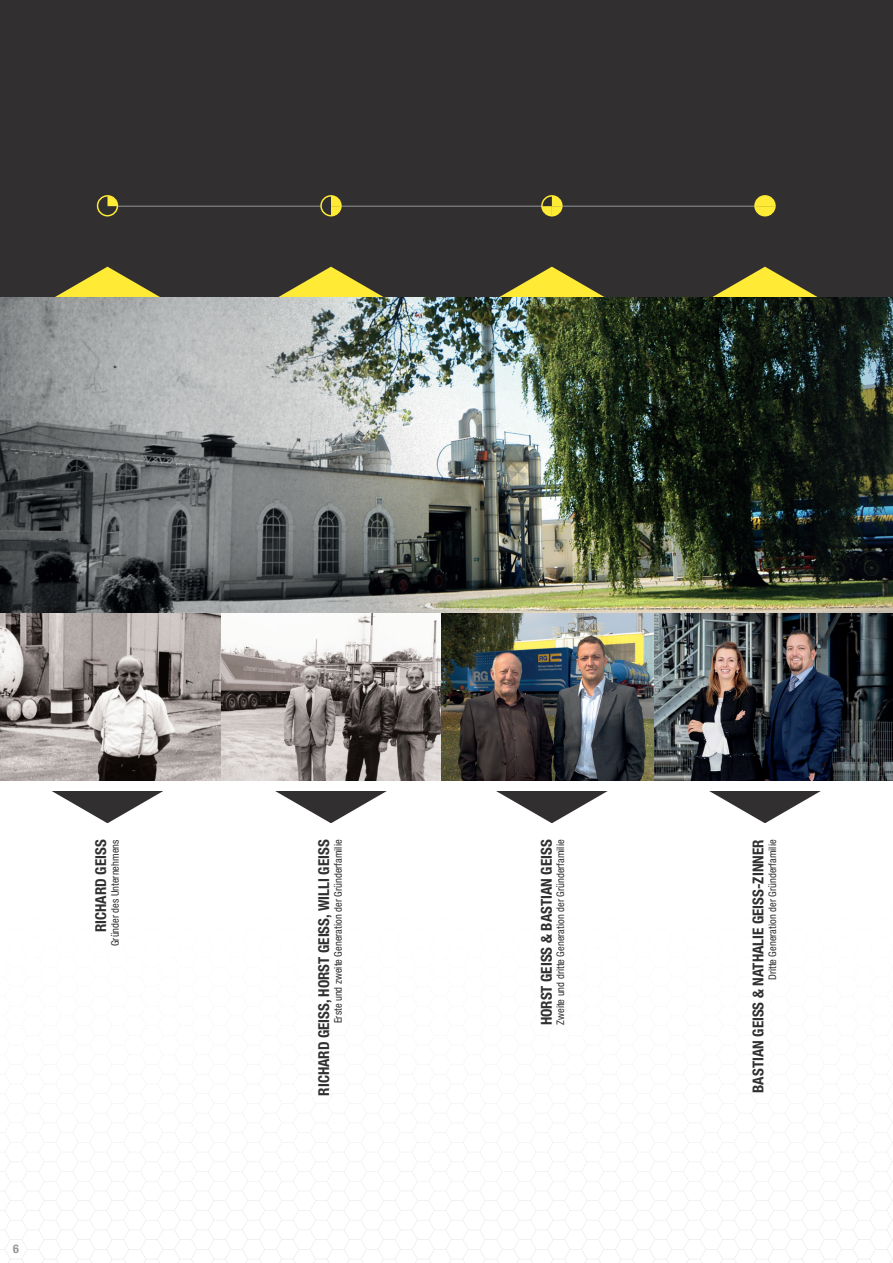
<style>
.page{position:relative;width:893px;height:1263px;background:#fff}
.page>*{position:absolute;margin:0;border:0;box-sizing:border-box;transform-origin:0 0}
.t1{font:700 condensed 15px "Helvetica Neue LT";color:#312f30}
.t2{font:700 condensed 12px "Helvetica Neue LT";color:#939598}
.t3{font:condensed 10.5px "Helvetica Neue LT";color:#312f30}
</style>
<div class="page">
<svg style="left:0;top:1093px;width:588px;height:88px"></svg>
<svg style="left:0;top:1181px;width:892px;height:82px"></svg>
<svg style="left:52px;top:791px;width:111px;height:33px"></svg>
<svg style="left:275px;top:791px;width:112px;height:32px"></svg>
<svg style="left:496px;top:791px;width:112px;height:32px"></svg>
<svg style="left:709px;top:791px;width:112px;height:32px"></svg>
<div style="left:0;top:0;width:893px;height:298px;background:#312f30"></div>
<svg style="left:35px;top:267px;width:145px;height:31px"></svg>
<svg style="left:259px;top:267px;width:144px;height:31px"></svg>
<svg style="left:480px;top:267px;width:144px;height:31px"></svg>
<svg style="left:693px;top:267px;width:144px;height:31px"></svg>
<img style="left:0;top:298px;width:893px;height:316px">
<img style="left:220px;top:614px;width:222px;height:167px">
<img style="left:442px;top:614px;width:451px;height:167px">
<hr style="left:107px;top:206px;width:658px;height:1px;background:#939598">
<div style="left:98px;top:196px;width:19px;height:20px;background:#312f30;border-radius:50%"></div>
<div style="left:97px;top:195px;width:21px;height:21px;border:2px solid #ffea36;border-radius:50%"></div>
<div style="left:321px;top:196px;width:20px;height:20px;background:#312f30;border-radius:50%"></div>
<div style="left:320px;top:195px;width:22px;height:21px;border:2px solid #ffea36;border-radius:50%"></div>
<div style="left:541px;top:195px;width:22px;height:21px;border:2px solid #ffea36;border-radius:50%"></div>
<div style="left:754px;top:195px;width:22px;height:21px;border:2px solid #ffea36;border-radius:50%"></div>
<svg style="left:107px;top:196px;width:11px;height:10px"></svg>
<svg style="left:331px;top:196px;width:10px;height:20px"></svg>
<svg style="left:542px;top:196px;width:20px;height:20px"></svg>
<svg style="left:755px;top:196px;width:20px;height:20px"></svg>
<img style="left:0;top:614px;width:220px;height:167px">
<p class="t2" style="left:13px;top:1241px;width:7px">6</p>
<h1 class="t1" style="left:92px;top:932px;width:94px;rotate:-90deg">RICHARD GEISS</h1>
<p class="t3" style="left:109px;top:946px;width:108px;rotate:-90deg">Gründer des Unternehmens</p>
<h1 class="t1" style="left:315px;top:1096px;width:258px;rotate:-90deg">RICHARD GEISS, HORST GEISS, WILLI GEISS</h1>
<p class="t3" style="left:332px;top:1023px;width:185px;rotate:-90deg">Erste und zweite Generation der Gründerfamilie</p>
<h1 class="t1" style="left:537px;top:1025px;width:187px;rotate:-90deg">HORST GEISS &amp; BASTIAN GEISS</h1>
<p class="t3" style="left:554px;top:1025px;width:187px;rotate:-90deg">Zweite und dritte Generation der Gründerfamilie</p>
<h1 class="t1" style="left:749px;top:1093px;width:255px;rotate:-90deg">BASTIAN GEISS &amp; NATHALIE GEISS-ZINNER</h1>
<p class="t3" style="left:766px;top:980px;width:142px;rotate:-90deg">Dritte Generation der Gründerfamilie</p>
</div>
